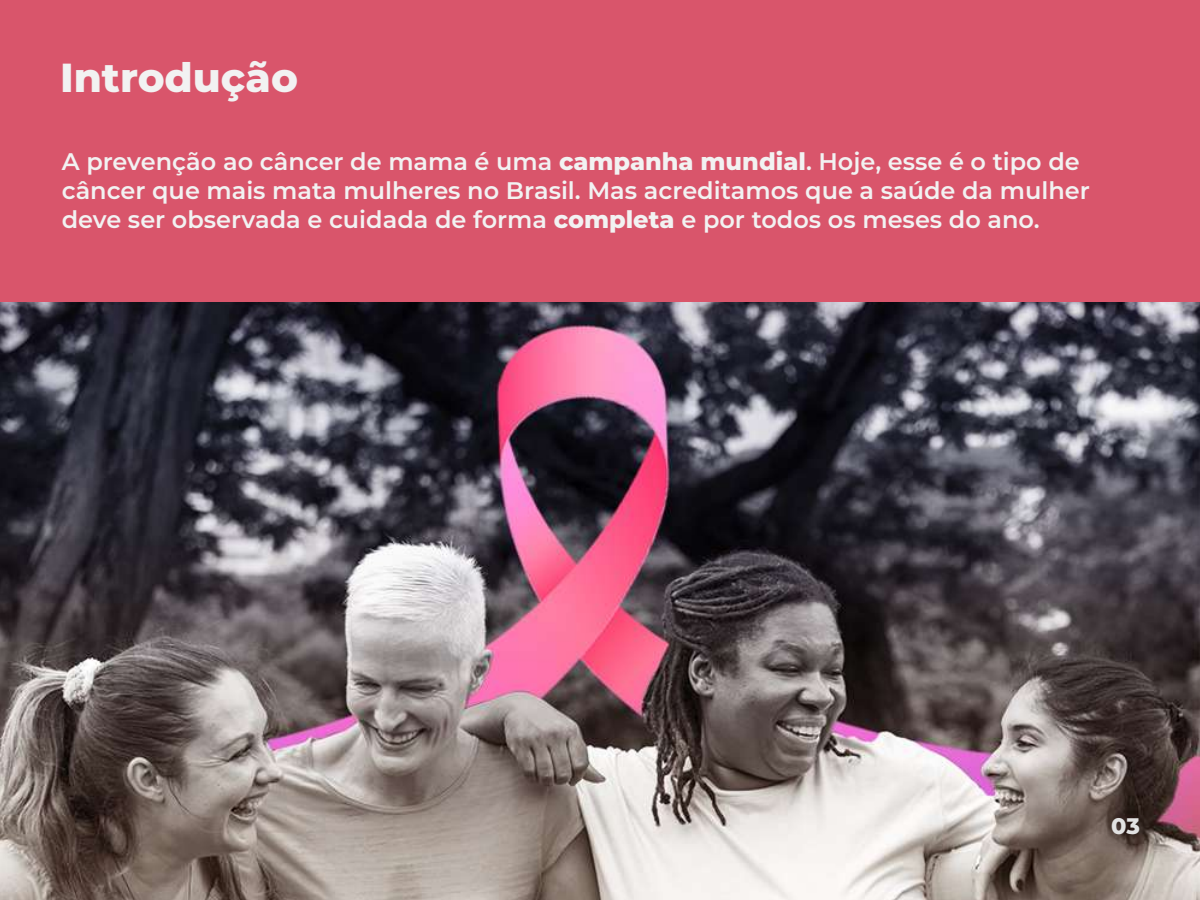
<style>
.page{position:relative;width:1200px;height:900px;background:#fff}
.page>*{position:absolute;margin:0;border:0;box-sizing:border-box;transform-origin:0 0}
.t1{font:800 40.5px "Montserrat";color:#f2f2f2}
.t2{font:600 24px/28.8px "Montserrat";color:#f2f2f2}
.t3{font:800 22.5px "Montserrat";color:#e2e2e2}
.s1{font-weight:800}
</style>
<div class="page">
<div style="left:0;top:0;width:1200px;height:342px;background:#d9556b"></div>
<img style="left:0;top:303px;width:1200px;height:597px">
<img style="left:1074px;top:782px;width:102px;height:97px">
<h1 class="t1" style="left:60px;top:48px;width:240px">Introdução</h1>
<p class="t2" style="left:62px;top:146px;width:1030px">A prevenção ao câncer de mama é uma <span class="s1">campanha mundial</span>. Hoje, esse é o tipo de câncer que mais mata mulheres no Brasil. Mas acreditamos que a saúde da mulher deve ser observada e cuidada de forma <span class="s1">completa</span> e por todos os meses do ano.</p>
<p class="t3" style="left:1111px;top:809px;width:30px">03</p>
</div>
